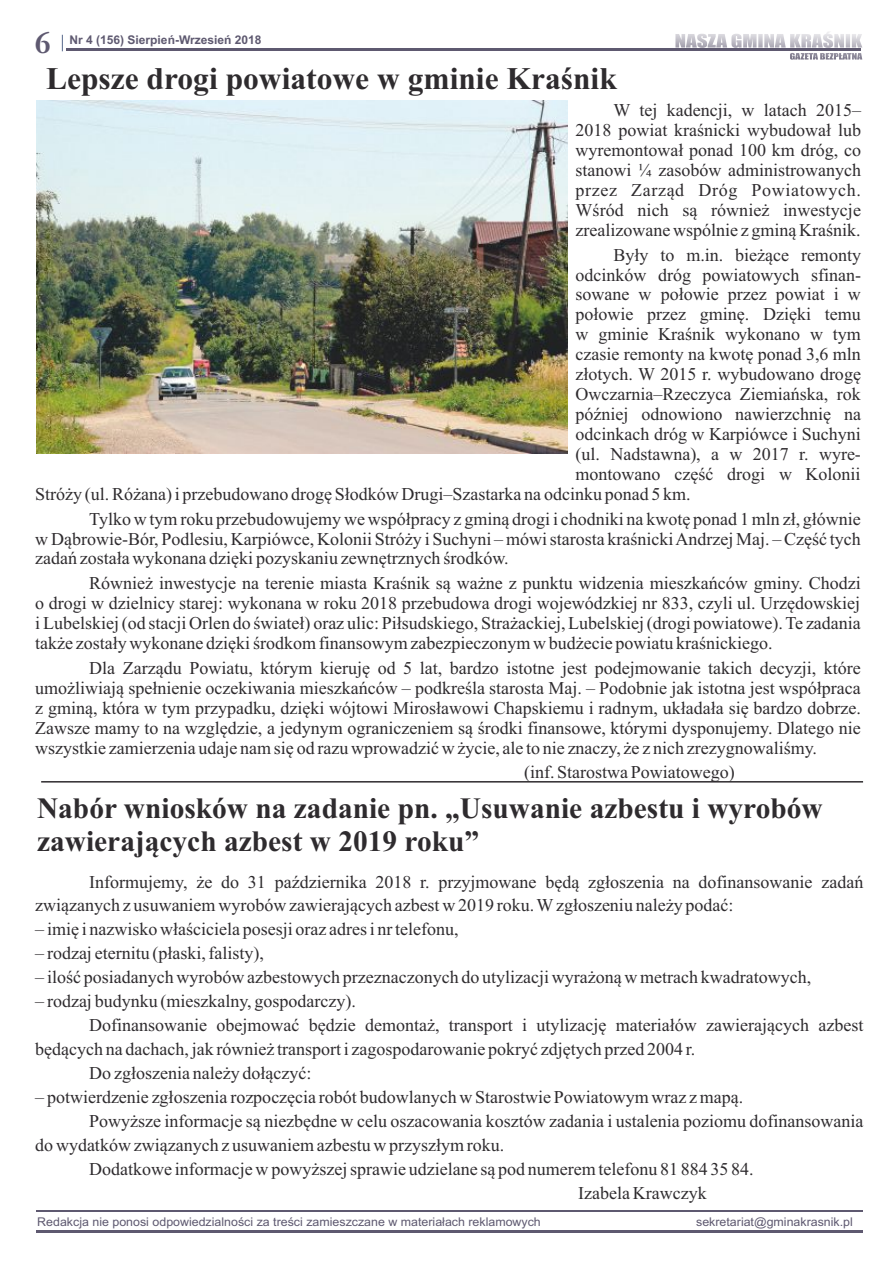
<style>
.page{position:relative;width:893px;height:1263px;background:#fff}
.page>*{position:absolute;margin:0;border:0;box-sizing:border-box;transform-origin:0 0}
.t1{font:700 32.7px "Garamond";color:#5e5970;scale:1.04 1}
.t2{font:700 31.5px "Times New Roman";color:#2e2b2e}
.t3{font:700 29.55px/33.2px "Times New Roman";color:#2e2b2e}
.t4{font:18px/20px "Times New Roman";color:#2e2b2e;text-align:justify}
.t5{font:12px "Arial";color:#5e5970}
.t6{font:700 12px "Arial";color:#5e5970}
</style>
<div class="page">
<svg style="left:62px;top:35px;width:1px;height:16px"></svg>
<svg style="left:675px;top:32px;width:187px;height:28px"></svg>
<hr style="left:66px;top:48px;width:795px;height:3px;background:#5e5970">
<hr style="left:36px;top:1210px;width:826px;height:1px;background:#5e5970">
<hr style="left:36px;top:1212px;width:826px;height:1px;background:#5e5970">
<hr style="left:36px;top:1231px;width:826px;height:2px;background:#5e5970">
<img style="left:37px;top:100px;width:530px;height:354px">
<svg style="left:41px;top:781px;width:823px;height:2px;background:#615f61"></svg>
<h1 class="t1" style="left:35px;top:32px;width:17px">6</h1>
<p class="t6" style="left:70px;top:35px;width:193px">Nr 4 (156) Sierpień-Wrzesień 2018</p>
<h2 class="t2" style="left:46px;top:67px;width:572px">Lepsze drogi powiatowe w gminie Kraśnik</h2>
<p class="t4" style="left:575px;top:102px;width:287px;text-indent:38px">W tej kadencji, w latach 2015– 2018 powiat kraśnicki wybudował lub wyremontował ponad 100 km dróg, co stanowi ¼ zasobów administrowanych przez Zarząd Dróg Powiatowych.<br>Wśród nich są również inwestycje zrealizowane wspólnie z gminą Kraśnik.</p>
<p class="t4" style="left:614px;top:246px;width:249px">Były to m.in. bieżące remonty</p>
<p class="t4" style="left:575px;top:266px;width:287px">odcinków dróg powiatowych sfinan-</p>
<p class="t4" style="left:575px;top:286px;width:287px">sowane w połowie przez powiat i w</p>
<p class="t4" style="left:575px;top:306px;width:287px">połowie przez gminę. Dzięki temu</p>
<p class="t4" style="left:575px;top:326px;width:287px">w gminie Kraśnik wykonano w tym</p>
<p class="t4" style="left:575px;top:346px;width:287px">czasie remonty na kwotę ponad 3,6 mln</p>
<p class="t4" style="left:575px;top:366px;width:287px">złotych. W 2015 r. wybudowano drogę</p>
<p class="t4" style="left:575px;top:386px;width:287px">Owczarnia–Rzeczyca Ziemiańska, rok</p>
<p class="t4" style="left:575px;top:406px;width:287px">później odnowiono nawierzchnię na</p>
<p class="t4" style="left:575px;top:426px;width:287px">odcinkach dróg w Karpiówce i Suchyni</p>
<p class="t4" style="left:575px;top:446px;width:287px">(ul. Nadstawna), a w 2017 r. wyre-</p>
<p class="t4" style="left:575px;top:466px;width:287px">montowano część drogi w Kolonii</p>
<p class="t4" style="left:35px;top:486px;width:657px">Stróży (ul. Różana) i przebudowano drogę Słodków Drugi–Szastarka na odcinku ponad 5 km.</p>
<p class="t4" style="left:35px;top:510px;width:827px;text-indent:54px">Tylko w tym roku przebudowujemy we współpracy z gminą drogi i chodniki na kwotę ponad 1 mln zł, głównie w Dąbrowie-Bór, Podlesiu, Karpiówce, Kolonii Stróży i Suchyni – mówi starosta kraśnicki Andrzej Maj. – Część tych zadań została wykonana dzięki pozyskaniu zewnętrznych środków.</p>
<p class="t4" style="left:35px;top:575px;width:827px;text-indent:54px">Również inwestycje na terenie miasta Kraśnik są ważne z punktu widzenia mieszkańców gminy. Chodzi o drogi w dzielnicy starej: wykonana w roku 2018 przebudowa drogi wojewódzkiej nr 833, czyli ul. Urzędowskiej i Lubelskiej (od stacji Orlen do świateł) oraz ulic: Piłsudskiego, Strażackiej, Lubelskiej (drogi powiatowe). Te zadania także zostały wykonane dzięki środkom finansowym zabezpieczonym w budżecie powiatu kraśnickiego.</p>
<p class="t4" style="left:35px;top:659px;width:827px;text-indent:54px">Dla Zarządu Powiatu, którym kieruję od 5 lat, bardzo istotne jest podejmowanie takich decyzji, które umożliwiają spełnienie oczekiwania mieszkańców – podkreśla starosta Maj. – Podobnie jak istotna jest współpraca z gminą, która w tym przypadku, dzięki wójtowi Mirosławowi Chapskiemu i radnym, układała się bardzo dobrze.<br>Zawsze mamy to na względzie, a jedynym ograniczeniem są środki finansowe, którymi dysponujemy. Dlatego nie wszystkie zamierzenia udaje nam się od razu wprowadzić w życie, ale to nie znaczy, że z nich zrezygnowaliśmy.</p>
<p class="t4" style="left:524px;top:764px;width:212px">(inf. Starostwa Powiatowego)</p>
<h3 class="t3" style="left:37px;top:795px;width:787px">Nabór wniosków na zadanie pn. „Usuwanie azbestu i wyrobów zawierających azbest w 2019 roku”</h3>
<p class="t4" style="left:35px;top:871px;width:830px;line-height:23.9px;text-indent:54px">Informujemy, że do 31 października 2018 r. przyjmowane będą zgłoszenia na dofinansowanie zadań związanych z usuwaniem wyrobów zawierających azbest w 2019 roku. Wzgłoszeniu należy podać:</p>
<p class="t4" style="left:35px;top:921px;width:425px">– imię i nazwisko właściciela posesji oraz adres i nr telefonu,</p>
<p class="t4" style="left:35px;top:945px;width:230px">– rodzaj eternitu (płaski, falisty),</p>
<p class="t4" style="left:35px;top:969px;width:777px">– ilość posiadanych wyrobów azbestowych przeznaczonych do utylizacji wyrażoną w metrach kwadratowych,</p>
<p class="t4" style="left:35px;top:993px;width:322px">– rodzaj budynku (mieszkalny, gospodarczy).</p>
<p class="t4" style="left:89px;top:1017px;width:776px">Dofinansowanie obejmować będzie demontaż, transport i utylizację materiałów zawierających azbest</p>
<p class="t4" style="left:35px;top:1041px;width:662px">będących na dachach, jak również transport i zagospodarowanie pokryć zdjętych przed 2004 r.</p>
<p class="t4" style="left:89px;top:1065px;width:224px">Do zgłoszenia należy dołączyć:</p>
<p class="t4" style="left:35px;top:1088px;width:709px">– potwierdzenie zgłoszenia rozpoczęcia robót budowlanych w Starostwie Powiatowym wraz z mapą.</p>
<p class="t4" style="left:89px;top:1112px;width:776px">Powyższe informacje są niezbędne w celu oszacowania kosztów zadania i ustalenia poziomu dofinansowania</p>
<p class="t4" style="left:35px;top:1136px;width:470px">do wydatków związanych z usuwaniem azbestu w przyszłym roku.</p>
<p class="t4" style="left:89px;top:1160px;width:666px">Dodatkowe informacje w powyższej sprawie udzielane są pod numerem telefonu 81 884 35 84.</p>
<p class="t4" style="left:578px;top:1184px;width:130px">Izabela Krawczyk</p>
<p class="t5" style="left:37px;top:1217px;width:505px">Redakcja nie ponosi odpowiedzialności za treści zamieszczane w materiałach reklamowych</p>
<p class="t5" style="left:696px;top:1217px;width:158px">sekretariat@gminakrasnik.pl</p>
</div>
